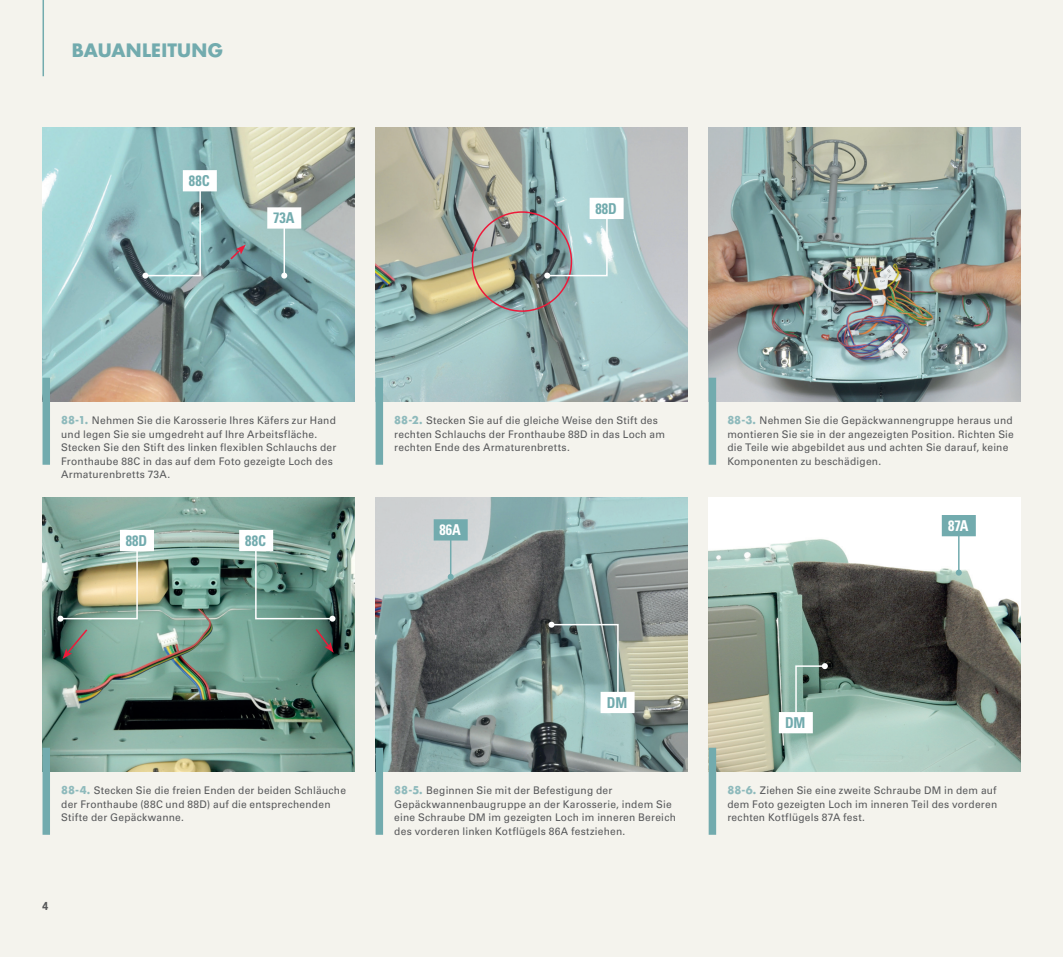
<style>
.page{position:relative;width:1063px;height:957px;background:#f4f3ed}
.page>*{position:absolute;margin:0;border:0;box-sizing:border-box;transform-origin:0 0}
.t1{font:700 18px "Futura Std";letter-spacing:.015em;color:#72abae}
.MONTAGGIO_step_codic{font:700 condensed 15px "Univers LT Std";color:#72abae;scale:.95 1}
.MONTAGGIO_step_codic-2{font:700 condensed 15px "Univers LT Std";color:#fff;scale:.95 1}
.t2{font:12px "Coolvetica Rg";color:#57585a}
.MONTAGGIO_DIDA{font:10.5px/13.5px "Univers LT Std";letter-spacing:.025em;color:#57585a}
.s1{font-family:"Futura Std";font-weight:700;color:#8ebabc}
</style>
<div class="page">
<img style="left:376px;top:497px;width:311px;height:275px">
<div style="left:376px;top:747px;width:7px;height:88px;background:#72abae"></div>
<img style="left:43px;top:497px;width:311px;height:275px">
<img style="left:376px;top:128px;width:311px;height:274px">
<img style="left:709px;top:128px;width:311px;height:274px">
<img style="left:43px;top:128px;width:311px;height:274px">
<div style="left:43px;top:747px;width:7px;height:88px;background:#72abae"></div>
<div style="left:376px;top:378px;width:7px;height:87px;background:#72abae"></div>
<div style="left:709px;top:378px;width:7px;height:87px;background:#72abae"></div>
<div style="left:43px;top:378px;width:7px;height:87px;background:#72abae"></div>
<svg style="left:229px;top:244px;width:17px;height:17px"></svg>
<svg style="left:314px;top:627px;width:20px;height:26px"></svg>
<svg style="left:63px;top:628px;width:26px;height:31px"></svg>
<div style="left:472px;top:211px;width:100px;height:101px;border:2px solid #ed1a3a;border-radius:50%"></div>
<svg style="left:142px;top:170px;width:75px;height:109px;background:#96bec0"></svg>
<svg style="left:544px;top:198px;width:80px;height:81px;background:#aec7c9"></svg>
<hr style="left:284px;top:224px;width:1px;height:52px;background:#fff">
<svg style="left:281px;top:273px;width:6px;height:6px"></svg>
<svg style="left:267px;top:207px;width:34px;height:22px"></svg>
<img style="left:709px;top:497px;width:311px;height:275px">
<div style="left:709px;top:747px;width:7px;height:88px;background:#72abae"></div>
<svg style="left:549px;top:621px;width:86px;height:92px;background:#93aca8"></svg>
<svg style="left:239px;top:530px;width:96px;height:91px;background:#769b91"></svg>
<svg style="left:57px;top:530px;width:97px;height:91px;background:#a4ae96"></svg>
<svg style="left:779px;top:663px;width:49px;height:70px;background:#98b4aa"></svg>
<hr style="left:450px;top:536px;width:1px;height:41px;background:#72abae">
<svg style="left:448px;top:574px;width:6px;height:6px"></svg>
<hr style="left:958px;top:532px;width:2px;height:40px;background:#72abae">
<svg style="left:956px;top:569px;width:6px;height:6px"></svg>
<svg style="left:434px;top:519px;width:34px;height:21px"></svg>
<svg style="left:942px;top:515px;width:34px;height:21px"></svg>
<hr style="left:43px;top:0;width:1px;height:76px;background:#72abae">
<h1 class="t1" style="left:72px;top:39px;width:153px">BAUANLEITUNG</h1>
<p class="MONTAGGIO_step_codic" style="left:189px;top:172px;width:23px">88C</p>
<p class="MONTAGGIO_step_codic" style="left:273px;top:209px;width:24px">73A</p>
<p class="MONTAGGIO_step_codic" style="left:595px;top:199px;width:24px">88D</p>
<p class="MONTAGGIO_DIDA" style="left:61px;top:414px;width:277px"><span class="s1">88-1.</span> Nehmen Sie die Karosserie Ihres Käfers zur Hand und legen Sie sie umgedreht auf Ihre Arbeitsfläche.<br>Stecken Sie den Stift des linken flexiblen Schlauchs der Fronthaube 88C in das auf dem Foto gezeigte Loch des Armaturenbretts 73A.</p>
<p class="MONTAGGIO_step_codic" style="left:126px;top:531px;width:24px">88D</p>
<p class="MONTAGGIO_step_codic" style="left:245px;top:531px;width:23px">88C</p>
<p class="MONTAGGIO_DIDA" style="left:394px;top:414px;width:272px"><span class="s1">88-2.</span> Stecken Sie auf die gleiche Weise den Stift des rechten Schlauchs der Fronthaube 88D in das Loch am rechten Ende des Armaturenbretts.</p>
<p class="MONTAGGIO_DIDA" style="left:727px;top:414px;width:288px"><span class="s1">88-3.</span> Nehmen Sie die Gepäckwannengruppe heraus und montieren Sie sie in der angezeigten Position. Richten Sie die Teile wie abgebildet aus und achten Sie darauf, keine Komponenten zu beschädigen.</p>
<p class="MONTAGGIO_step_codic-2" style="left:439px;top:521px;width:24px">86A</p>
<p class="MONTAGGIO_step_codic-2" style="left:948px;top:516px;width:23px">87A</p>
<p class="MONTAGGIO_DIDA" style="left:61px;top:784px;width:286px"><span class="s1">88-4.</span> Stecken Sie die freien Enden der beiden Schläuche der Fronthaube (88C und 88D) auf die entsprechenden<br>Stifte der Gepäckwanne.</p>
<p class="t2" style="left:43px;top:898px;width:7px">4</p>
<p class="MONTAGGIO_step_codic" style="left:607px;top:693px;width:23px">DM</p>
<p class="MONTAGGIO_DIDA" style="left:394px;top:784px;width:283px"><span class="s1">88-5.</span> Beginnen Sie mit der Befestigung der Gepäckwannenbaugruppe an der Karosserie, indem Sie eine Schraube DM im gezeigten Loch im inneren Bereich des vorderen linken Kotflügels 86A festziehen.</p>
<p class="MONTAGGIO_step_codic" style="left:785px;top:713px;width:23px">DM</p>
<p class="MONTAGGIO_DIDA" style="left:727px;top:784px;width:271px;text-align:justify"><span class="s1">88-6.</span> Ziehen Sie eine zweite Schraube DM in dem auf dem Foto gezeigten Loch im inneren Teil des vorderen rechten Kotflügels 87A fest.</p>
</div>
